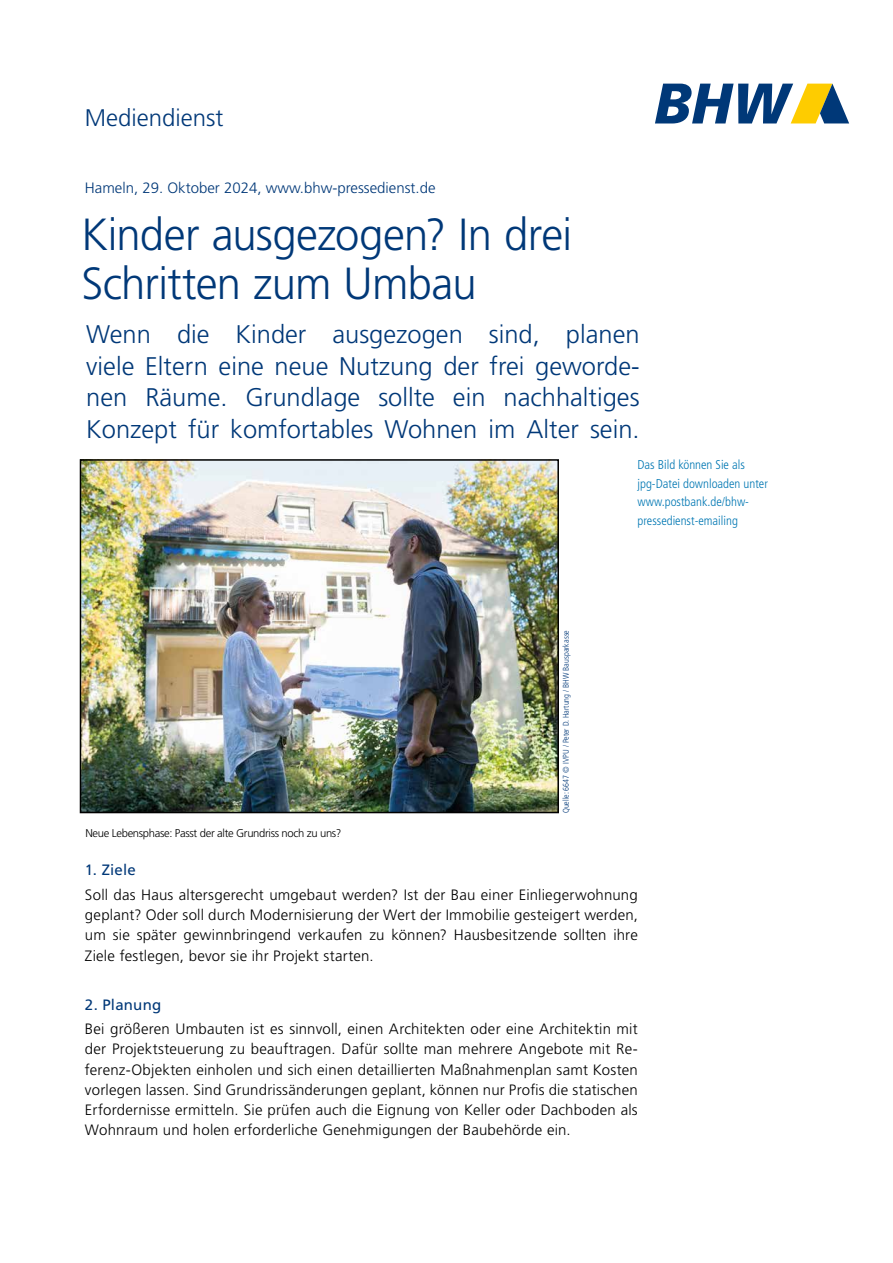
<style>
.page{position:relative;width:893px;height:1263px;background:#fff}
.page>*{position:absolute;margin:0;border:0;box-sizing:border-box;transform-origin:0 0}
.t1{font:300 45px/49.5px "Frutiger LT Std";letter-spacing:-.015em;color:#003878}
.t2{font:300 25.5px/31.5px "Frutiger LT Std";color:#003878;text-align:justify}
.t3{font:300 24px "Frutiger LT Std";color:#003878}
.t4{font:300 15px/20.2px "Frutiger LT Std";letter-spacing:.015em;color:#000;text-align:justify}
.t5{font:300 15px "Frutiger LT Std";color:#003878}
.t6{font:15px "Frutiger LT Std";letter-spacing:.015em;color:#003878}
.t7{font:300 condensed 12.75px/18.8px "Frutiger LT Std";color:#0077b3}
.t8{font:300 11.25px "Frutiger LT Std";letter-spacing:-.03em;color:#000}
.t9{font:300 condensed 8.25px "Frutiger LT Std";color:#003878}
</style>
<div class="page">
<svg style="left:655px;top:84px;width:194px;height:39px"></svg>
<img style="left:83px;top:462px;width:473px;height:348px">
<div style="left:80px;top:459px;width:479px;height:354px;border:2px solid #000"></div>
<h3 class="t3" style="left:85px;top:104px;width:140px">Mediendienst</h3>
<p class="t5" style="left:85px;top:179px;width:352px">Hameln, 29. Oktober 2024, www.bhw-pressedienst.de</p>
<h1 class="t1" style="left:81px;top:210px;width:492px">Kinder ausgezogen? In drei<br>Schritten zum Umbau</h1>
<h2 class="t2" style="left:86px;top:319px;width:555px">Wenn die Kinder ausgezogen sind, planen viele Eltern eine neue Nutzung der frei geworde&shy;nen Räume. Grundlage sollte ein nachhaltiges Konzept für komfortables Wohnen im Alter sein.</h2>
<p class="t8" style="left:85px;top:826px;width:258px">Neue Lebensphase: Passt der alte Grundriss noch zu uns?</p>
<p class="t9" style="left:561px;top:813px;width:185px;rotate:-90deg">Quelle: 6647 © IVPU / Peter D. Hartung / BHW Bausparkasse</p>
<p class="t7" style="left:637px;top:455px;width:132px">Das Bild können Sie als jpg-Datei downloaden unter www.postbank.de/bhw&shy;pressedienst-emailing</p>
<p class="t6" style="left:85px;top:861px;width:53px">1. Ziele</p>
<p class="t4" style="left:85px;top:885px;width:554px">Soll das Haus altersgerecht umgebaut werden? Ist der Bau einer Einliegerwohnung geplant? Oder soll durch Modernisierung der Wert der Immobilie gesteigert werden, um sie später gewinnbringend verkaufen zu können? Hausbesitzende sollten ihre Ziele festlegen, bevor sie ihr Projekt starten.</p>
<p class="t6" style="left:85px;top:995px;width:78px">2. Planung</p>
<p class="t4" style="left:85px;top:1019px;width:554px">Bei größeren Umbauten ist es sinnvoll, einen Architekten oder eine Architektin mit der Projektsteuerung zu beauftragen. Dafür sollte man mehrere Angebote mit Re&shy;ferenz-Objekten einholen und sich einen detaillierten Maßnahmenplan samt Kosten vorlegen lassen. Sind Grundrissänderungen geplant, können nur Profis die statischen Erfordernisse ermitteln. Sie prüfen auch die Eignung von Keller oder Dachboden als Wohnraum und holen erforderliche Genehmigungen der Baubehörde ein.</p>
</div>
